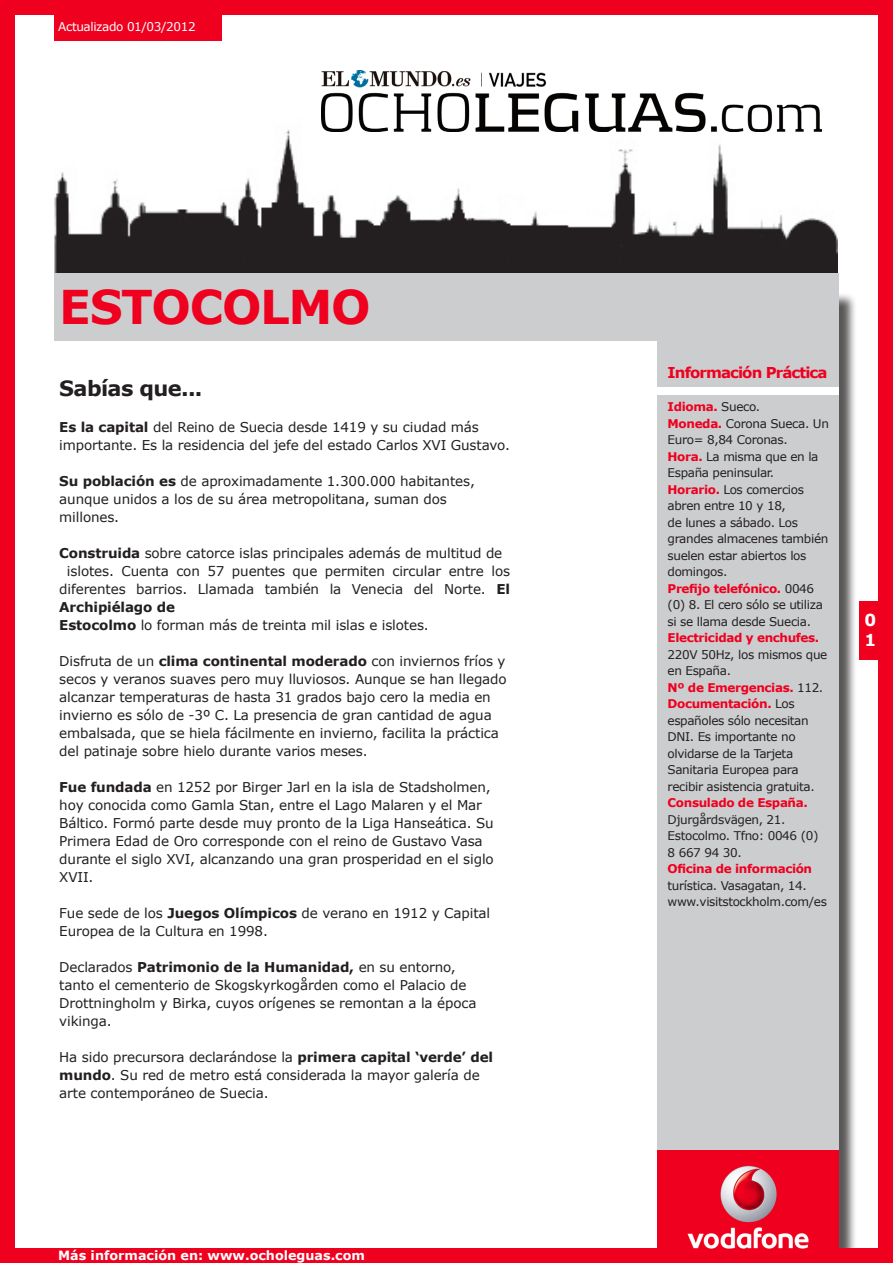
<style>
.page{position:relative;width:893px;height:1263px;background:#fff}
.page>*{position:absolute;margin:0;border:0;box-sizing:border-box;transform-origin:0 0}
.tit_31pt{font:700 46.5px "Verdana";letter-spacing:-.03em;color:#ef001f}
.tit_14pt{font:700 21px "Verdana";letter-spacing:-.03em;color:#231f20}
.t1{font:700 16.5px "Verdana";color:#fff}
.t2{font:700 15px "Verdana";letter-spacing:-.06em;color:#ef001f}
.tex_gen{font:13.5px/18px "Verdana";letter-spacing:-.01em;color:#231f20}
.t3{font:700 12.75px "Verdana";color:#fff}
.tex_gen_lateral{font:12px/16.5px "Verdana";letter-spacing:-.03em;color:#231f20}
.tex_gen_lateral-2{font:700 12px "Verdana";letter-spacing:-.03em;color:#ef001f}
.tex_gen_lateral-3{font:12px "Verdana";letter-spacing:-.03em;color:#fff}
.s1{font-weight:700}
.s2{font-weight:400;color:#231f20}
.s3{font-weight:700;color:#ef001f}
</style>
<div class="page">
<img style="left:54px;top:130px;width:783px;height:143px">
<div style="left:54px;top:273px;width:785px;height:68px;background:#cccdcf"></div>
<div style="left:660px;top:292px;width:198px;height:971px;background:#231f20;opacity:.75"></div>
<div style="left:658px;top:290px;width:181px;height:973px;background:#cccdcf"></div>
<div style="left:641px;top:387px;width:197px;height:7px;background:#fff"></div>
<div style="left:0;top:1248px;width:893px;height:15px;background:#ef001f"></div>
<div style="left:0;top:0;width:893px;height:14px;background:#ef001f"></div>
<div style="left:0;top:0;width:14px;height:1263px;background:#ef001f"></div>
<div style="left:878px;top:0;width:15px;height:1263px;background:#ef001f"></div>
<img style="left:658px;top:1150px;width:181px;height:99px">
<div style="left:54px;top:14px;width:168px;height:27px;background:#ef001f"></div>
<div style="left:859px;top:601px;width:23px;height:59px;background:#ef001f"></div>
<img style="left:321px;top:70px;width:501px;height:62px">
<p class="tex_gen_lateral-3" style="left:58px;top:19px;width:139px">Actualizado 01/03/2012</p>
<p class="tit_31pt" style="left:59px;top:277px;width:313px">ESTOCOLMO</p>
<p class="tit_14pt" style="left:59px;top:375px;width:145px">Sabías que...</p>
<p class="tex_gen" style="left:59px;top:418px;width:452px"><span class="s1">Es la capital</span> del Reino de Suecia desde 1419 y su ciudad más importante. Es la residencia del jefe del estado Carlos XVI Gustavo.</p>
<p class="tex_gen" style="left:59px;top:472px;width:417px"><span class="s1">Su población es</span> de aproximadamente 1.300.000 habitantes, aunque unidos a los de su área metropolitana, suman dos millones.</p>
<p class="tex_gen" style="left:59px;top:544px;width:444px"><span class="s1">Construida</span> sobre catorce islas principales además de multitud de</p>
<p class="tex_gen" style="left:59px;top:562px;width:452px;text-align:justify;text-indent:8px">islotes. Cuenta con 57 puentes que permiten circular entre los diferentes barrios. Llamada también la Venecia del Norte. <span class="s1">El Archipiélago de</span></p>
<p class="tex_gen" style="left:59px;top:616px;width:371px"><span class="s1">Estocolmo</span> lo forman más de treinta mil islas e islotes.</p>
<p class="tex_gen" style="left:59px;top:652px;width:449px">Disfruta de un <span class="s1">clima continental moderado</span> con inviernos fríos y secos y veranos suaves pero muy lluviosos. Aunque se han llegado alcanzar temperaturas de hasta 31 grados bajo cero la media en invierno es sólo de -3º C. La presencia de gran cantidad de agua embalsada, que se hiela fácilmente en invierno, facilita la práctica del patinaje sobre hielo durante varios meses.</p>
<p class="tex_gen" style="left:59px;top:778px;width:436px"><span class="s1">Fue fundada</span> en 1252 por Birger Jarl en la isla de Stadsholmen, hoy conocida como Gamla Stan, entre el Lago Malaren y el Mar Báltico. Formó parte desde muy pronto de la Liga Hanseática. Su Primera Edad de Oro corresponde con el reino de Gustavo Vasa durante el siglo XVI, alcanzando una gran prosperidad en el siglo XVII.</p>
<p class="tex_gen" style="left:59px;top:904px;width:432px">Fue sede de los <span class="s1">Juegos Olímpicos</span> de verano en 1912 y Capital<br>Europea de la Cultura en 1998.</p>
<p class="tex_gen" style="left:59px;top:958px;width:419px">Declarados <span class="s1">Patrimonio de la Humanidad,</span> en su entorno, tanto el cementerio de Skogskyrkogården como el Palacio de Drottningholm y Birka, cuyos orígenes se remontan a la época vikinga.</p>
<p class="tex_gen" style="left:59px;top:1048px;width:435px">Ha sido precursora declarándose la <span class="s1">primera capital ‘verde’ del mundo</span>. Su red de metro está considerada la mayor galería de arte contemporáneo de Suecia.</p>
<p class="t3" style="left:58px;top:1247px;width:308px">Más información en: www.ocholeguas.com</p>
<p class="t2" style="left:668px;top:363px;width:161px">Información Práctica</p>
<p class="tex_gen_lateral-2" style="left:668px;top:399px;width:94px">Idioma. <span class="s2">Sueco.</span></p>
<p class="tex_gen_lateral" style="left:668px;top:415px;width:163px"><span class="s3">Moneda.</span> Corona Sueca. Un<br>Euro= 8,84 Coronas.</p>
<p class="tex_gen_lateral" style="left:668px;top:448px;width:152px"><span class="s3">Hora.</span> La misma que en la<br>España peninsular.</p>
<p class="tex_gen_lateral" style="left:668px;top:481px;width:162px"><span class="s3">Horario.</span> Los comercios abren entre 10 y 18,<br>de lunes a sábado. Los grandes almacenes también suelen estar abiertos los domingos.</p>
<p class="tex_gen_lateral" style="left:668px;top:580px;width:157px"><span class="s3">Prefijo telefónico.</span> 0046 (0) 8. El cero sólo se utiliza si se llama desde Suecia.</p>
<p class="tex_gen_lateral" style="left:668px;top:630px;width:161px"><span class="s3">Electricidad y enchufes.<br></span>220V 50Hz, los mismos que en España.</p>
<p class="tex_gen_lateral-2" style="left:668px;top:679px;width:157px">Nº de Emergencias. <span class="s2">112.</span></p>
<p class="tex_gen_lateral" style="left:668px;top:696px;width:149px"><span class="s3">Documentación.</span> Los españoles sólo necesitan<br>DNI. Es importante no olvidarse de la Tarjeta<br>Sanitaria Europea para recibir asistencia gratuita.</p>
<p class="tex_gen_lateral" style="left:668px;top:795px;width:152px"><span class="s3">Consulado de España.<br></span>Djurgårdsvägen, 21.<br>Estocolmo. Tfno: 0046 (0)<br>8 667 94 30.</p>
<p class="tex_gen_lateral" style="left:668px;top:861px;width:161px"><span class="s3">Oficina de información </span>turística. Vasagatan, 14. www.visitstockholm.com/es</p>
<p class="t1" style="left:865px;top:609px;width:13px">0</p>
<p class="t1" style="left:865px;top:629px;width:13px">1</p>
</div>
